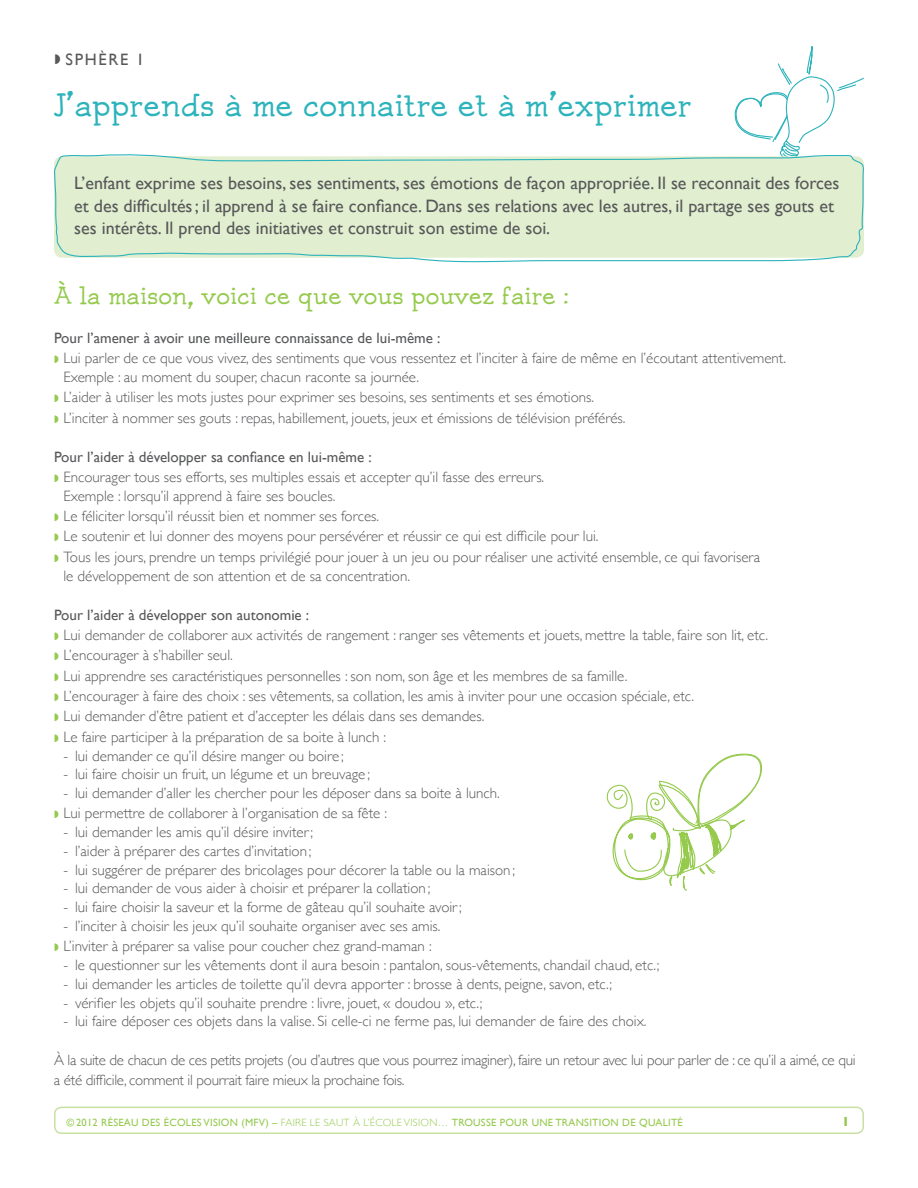
<style>
.page{position:relative;width:918px;height:1188px;background:#fff}
.page>*{position:absolute;margin:0;border:0;box-sizing:border-box;transform-origin:0 0}
.t1{font:25.5px "Josschrift Serif";letter-spacing:.05em;color:#2db3bb}
.t2{font:19.5px "Josschrift Serif";letter-spacing:.05em;color:#95ca4d}
.t3{font:18px/22.5px "Gill Sans";color:#57585a}
.t4{font:16.5px "Gill Sans";letter-spacing:.1em;color:#57585a}
.t5{font:300 15px/20.4px "Gill Sans";color:#57585a}
.t6{font:300 15px/19.5px "Gill Sans";letter-spacing:-.02em;color:#57585a}
.t7{font:15px "Gill Sans";color:#57585a}
.t8{font:700 13.5px "Gill Sans";color:#95ca4d}
.t9{font:10.5px "Gill Sans";letter-spacing:.025em;color:#95ca4d}
.s1{font-weight:300}
</style>
<div class="page">
<div style="left:54px;top:1107px;width:810px;height:27px;border:2px solid #c8e1a3;border-radius:7px"></div>
<svg style="left:734px;top:46px;width:130px;height:107px"></svg>
<svg style="left:54px;top:153px;width:810px;height:110px;background:#dfedd1"></svg>
<svg style="left:606px;top:753px;width:156px;height:138px"></svg>
<p class="t4" style="left:66px;top:50px;width:80px">SPHÈRE 1</p>
<h1 class="t1" style="left:54px;top:95px;width:639px">J’apprends à me connaitre et à m’exprimer</h1>
<p class="t3" style="left:74px;top:172px;width:767px">L’enfant exprime ses besoins, ses sentiments, ses émotions de façon appropriée. Il se reconnait des forces et des difficultés ; il apprend à se faire confiance. Dans ses relations avec les autres, il partage ses gouts et ses intérêts. Il prend des initiatives et construit son estime de soi.</p>
<h2 class="t2" style="left:54px;top:288px;width:516px">À la maison, voici ce que vous pouvez faire :</h2>
<p class="t7" style="left:54px;top:329px;width:388px">Pour l’amener à avoir une meilleure connaissance de lui-même :</p>
<p class="t5" style="left:63px;top:349px;width:724px;line-height:18.8px">Lui parler de ce que vous vivez, des sentiments que vous ressentez et l’inciter à faire de même en l’écoutant attentivement.<br>Exemple : au moment du souper, chacun raconte sa journée.</p>
<p class="t5" style="left:63px;top:387px;width:564px">L’aider à utiliser les mots justes pour exprimer ses besoins, ses sentiments et ses émotions.<br>L’inciter à nommer ses gouts : repas, habillement, jouets, jeux et émissions de télévision préférés.</p>
<p class="t7" style="left:54px;top:448px;width:319px">Pour l’aider à développer sa confiance en lui-même :</p>
<p class="t5" style="left:63px;top:468px;width:482px;line-height:18.8px">Encourager tous ses efforts, ses multiples essais et accepter qu’il fasse des erreurs.<br>Exemple : lorsqu’il apprend à faire ses boucles.</p>
<p class="t5" style="left:63px;top:506px;width:698px">Le féliciter lorsqu’il réussit bien et nommer ses forces.<br>Le soutenir et lui donner des moyens pour persévérer et réussir ce qui est difficile pour lui.<br>Tous les jours, prendre un temps privilégié pour jouer à un jeu ou pour réaliser une activité ensemble, ce qui favorisera</p>
<p class="t5" style="left:63px;top:565px;width:348px">le développement de son attention et de sa concentration.</p>
<p class="t7" style="left:54px;top:606px;width:257px">Pour l’aider à développer son autonomie :</p>
<p class="t5" style="left:63px;top:625px;width:706px">Lui demander de collaborer aux activités de rangement : ranger ses vêtements et jouets, mettre la table, faire son lit, etc.<br>L’encourager à s’habiller seul.<br>Lui apprendre ses caractéristiques personnelles : son nom, son âge et les membres de sa famille.<br>L’encourager à faire des choix : ses vêtements, sa collation, les amis à inviter pour une occasion spéciale, etc.<br>Lui demander d’être patient et d’accepter les délais dans ses demandes.<br>Le faire participer à la préparation de sa boite à lunch :</p>
<p class="t5" style="left:63px;top:745px;width:282px">- lui demander ce qu’il désire manger ou boire ;</p>
<p class="t5" style="left:63px;top:764px;width:308px">- lui faire choisir un fruit, un légume et un breuvage ;</p>
<p class="t5" style="left:63px;top:783px;width:438px">- lui demander d’aller les chercher pour les déposer dans sa boite à lunch.<br>Lui permettre de collaborer à l’organisation de sa fête :</p>
<p class="t5" style="left:63px;top:822px;width:251px">- lui demander les amis qu’il désire inviter ;</p>
<p class="t5" style="left:63px;top:841px;width:250px">- l’aider à préparer des cartes d’invitation ;</p>
<p class="t5" style="left:63px;top:860px;width:453px">- lui suggérer de préparer des bricolages pour décorer la table ou la maison ;</p>
<p class="t5" style="left:63px;top:878px;width:368px">- lui demander de vous aider à choisir et préparer la collation ;</p>
<p class="t5" style="left:63px;top:897px;width:400px">- lui faire choisir la saveur et la forme de gâteau qu’il souhaite avoir ;</p>
<p class="t5" style="left:63px;top:916px;width:379px">- l’inciter à choisir les jeux qu’il souhaite organiser avec ses amis.<br>L’inviter à préparer sa valise pour coucher chez grand-maman :</p>
<p class="t5" style="left:63px;top:955px;width:598px">- le questionner sur les vêtements dont il aura besoin : pantalon, sous-vêtements, chandail chaud, etc.;</p>
<p class="t5" style="left:63px;top:974px;width:550px">- lui demander les articles de toilette qu’il devra apporter : brosse à dents, peigne, savon, etc.;</p>
<p class="t5" style="left:63px;top:992px;width:421px">- vérifier les objets qu’il souhaite prendre : livre, jouet, « doudou », etc.;</p>
<p class="t5" style="left:63px;top:1011px;width:585px">- lui faire déposer ces objets dans la valise. Si celle-ci ne ferme pas, lui demander de faire des choix.</p>
<p class="t6" style="left:54px;top:1051px;width:803px">À la suite de chacun de ces petits projets (ou d’autres que vous pourrez imaginer), faire un retour avec lui pour parler de : ce qu’il a aimé, ce qui a été difficile, comment il pourrait faire mieux la prochaine fois.</p>
<p class="t9" style="left:66px;top:1116px;width:618px">© 2012 RÉSEAU DES ÉCOLES VISION (MFV) – <span class="s1">FAIRE LE SAUT À L’ÉCOLE VISION…</span> TROUSSE POUR UNE TRANSITION DE QUALITÉ</p>
<p class="t8" style="left:842px;top:1113px;width:10px">1</p>
</div>
